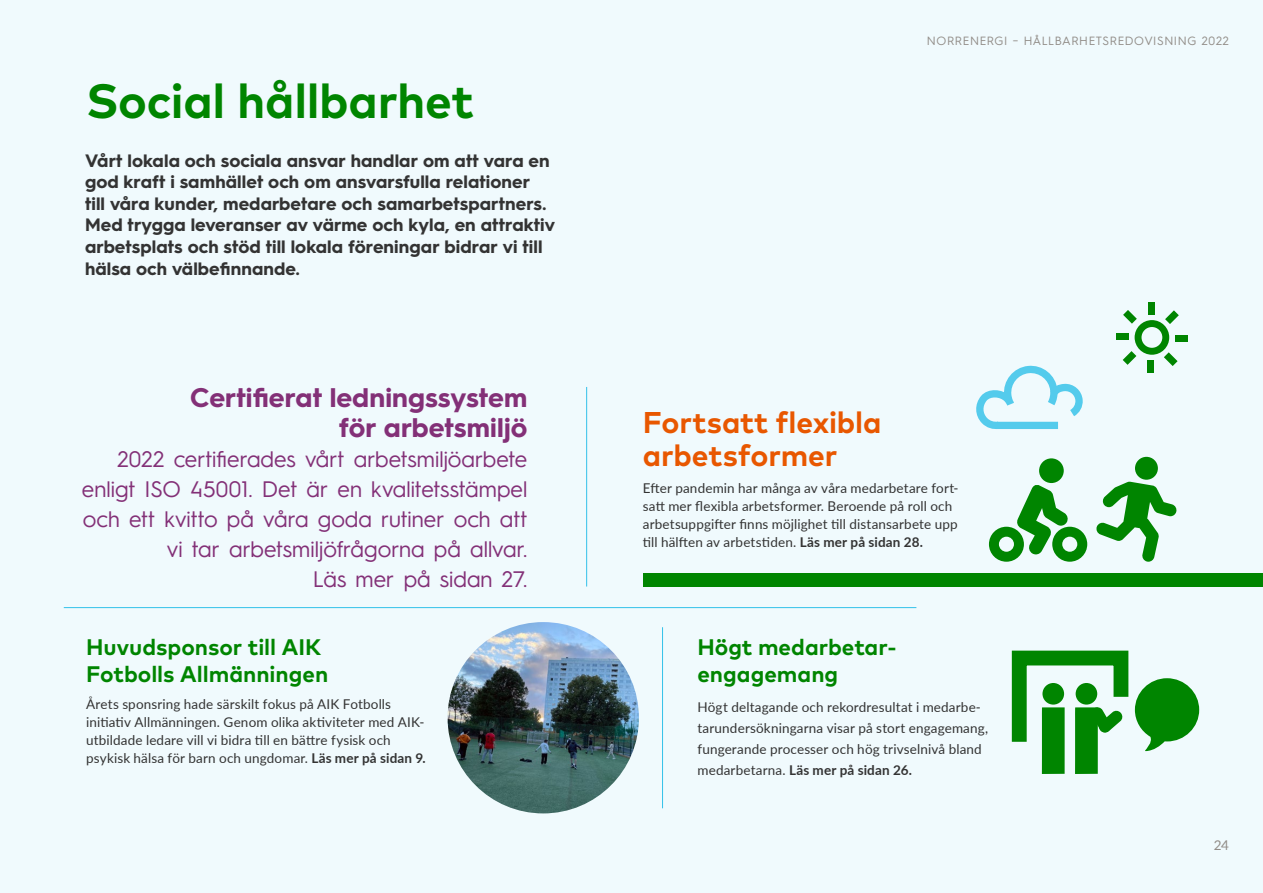
<style>
.page{position:relative;width:1263px;height:893px;background:#f0fafd}
.page>*{position:absolute;margin:0;border:0;box-sizing:border-box;transform-origin:0 0}
.Huvudrubrik{font:700 48px "Mark W1 G";letter-spacing:-.005em;color:#008500}
.Brödtext{font:700 30px/33px "Mark W1 G";letter-spacing:-.005em;color:#e85700}
.Brödtext-2{font:700 27px "Hurme Geometric Sans 3";letter-spacing:.005em;color:#833077}
.Brödtext-3{font:22.5px/30px "Hurme Geometric Sans 3";color:#833077;text-align:right}
.Ingress_svart{font:700 22.5px/27px "Mark W1 G";color:#008500}
.Ingress_svart-2{font:700 18px/21.6px "Hurme Geometric Sans 3";letter-spacing:.005em;color:#333}
.Brödtext-4{font:13.5px/18px "Lato";letter-spacing:.01em;color:#333}
.t1{font:13.5px "Lato";color:#928d88}
.t2{font:12px "Hurme Geometric Sans 3";letter-spacing:.05em;color:#928d88}
.s1{font-weight:700}
</style>
<div class="page">
<img style="left:448px;top:622px;width:191px;height:191px;border-radius:96px">
<hr style="left:586px;top:387px;width:1px;height:199px;background:#33c1e9">
<hr style="left:64px;top:607px;width:852px;height:1px;background:#33c1e9">
<hr style="left:662px;top:627px;width:1px;height:181px;background:#33c1e9">
<div style="left:1175px;top:335px;width:12px;height:6px;background:#008500"></div>
<div style="left:1148px;top:302px;width:7px;height:12px;background:#008500"></div>
<div style="left:1147px;top:361px;width:7px;height:12px;background:#008500"></div>
<div style="left:1116px;top:333px;width:13px;height:7px;background:#008500"></div>
<svg style="left:1123px;top:310px;width:56px;height:56px"></svg>
<svg style="left:976px;top:365px;width:107px;height:64px"></svg>
<div style="left:643px;top:573px;width:620px;height:13px;background:#008500"></div>
<div style="left:1039px;top:458px;width:25px;height:25px;background:#008500;border-radius:50%"></div>
<svg style="left:989px;top:485px;width:98px;height:77px"></svg>
<svg style="left:1096px;top:482px;width:81px;height:80px"></svg>
<div style="left:1135px;top:457px;width:23px;height:23px;background:#008500;border-radius:50%"></div>
<svg style="left:1011px;top:650px;width:188px;height:124px"></svg>
<p class="Huvudrubrik" style="left:86px;top:64px;width:389px">Social hållbarhet</p>
<p class="Ingress_svart-2" style="left:85px;top:148px;width:471px">Vårt lokala och sociala ansvar handlar om att vara en god kraft i samhället och om ansvarsfulla relationer<br>till våra kunder, medarbetare och samarbetspartners.<br>Med trygga leveranser av värme och kyla, en attraktiv arbetsplats och stöd till lokala föreningar bidrar vi till hälsa och välbefinnande.</p>
<p class="Brödtext-2" style="left:190px;top:378px;width:338px">Certifierat ledningssystem</p>
<p class="Brödtext-2" style="left:339px;top:408px;width:190px">för arbetsmiljö</p>
<p class="Brödtext-3" style="left:82px;top:442px;width:447px">2022 certifierades vårt arbetsmiljöarbete enligt ISO 45001. Det är en kvalitetsstämpel och ett kvitto på våra goda rutiner och att vi tar arbetsmiljöfrågorna på allvar.<br>Läs mer på sidan 27.</p>
<p class="Ingress_svart" style="left:86px;top:633px;width:244px">Huvudsponsor till AIK<br>Fotbolls Allmänningen</p>
<p class="Brödtext-4" style="left:86px;top:694px;width:341px">Årets sponsring hade särskilt fokus på AIK Fotbolls initiativ Allmänningen. Genom olika aktiviteter med AIK&shy;utbildade ledare vill vi bidra till en bättre fysisk och psykisk hälsa för barn och ungdomar. <span class="s1">Läs mer på sidan 9.</span></p>
<p class="t2" style="left:927px;top:33px;width:304px">NORRENERGI – HÅLLBARHETSREDOVISNING 2022</p>
<p class="Brödtext" style="left:643px;top:405px;width:240px">Fortsatt flexibla arbetsformer</p>
<p class="Brödtext-4" style="left:643px;top:478px;width:317px">Efter pandemin har många av våra medarbetare fort&shy;satt mer flexibla arbetsformer. Beroende på roll och arbetsuppgifter finns möjlighet till distansarbete upp till hälften av arbetstiden. <span class="s1">Läs mer på sidan 28.</span></p>
<p class="Ingress_svart" style="left:697px;top:633px;width:201px">Högt medarbetar&shy;engagemang</p>
<p class="Brödtext-4" style="left:697px;top:696px;width:292px;line-height:21px">Högt deltagande och rekordresultat i medarbe&shy;tarundersökningarna visar på stort engagemang, fungerande processer och hög trivselnivå bland medarbetarna. <span class="s1">Läs mer på sidan 26.</span></p>
<p class="t1" style="left:1214px;top:835px;width:17px">24</p>
</div>
